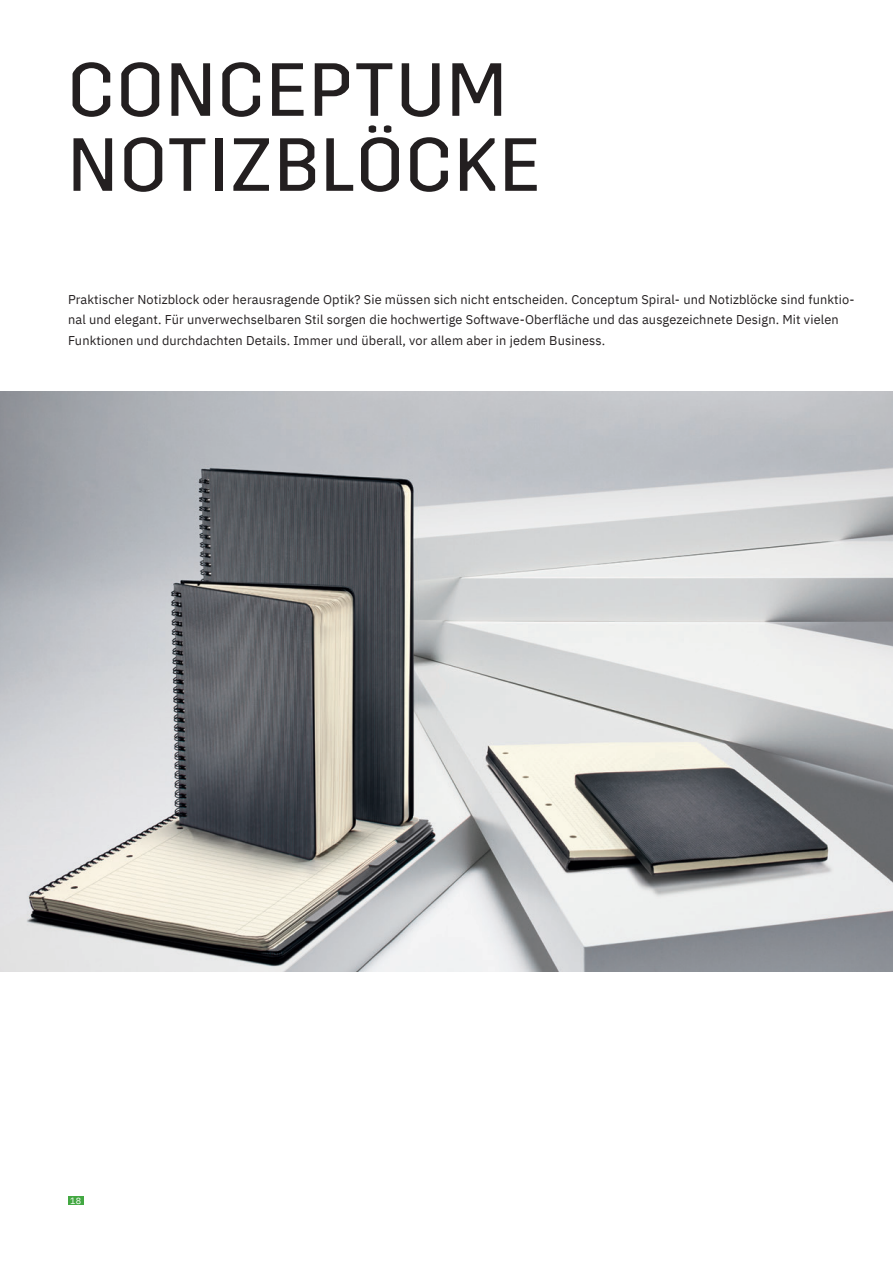
<style>
.page{position:relative;width:893px;height:1263px;background:#fff}
.page>*{position:absolute;margin:0;border:0;box-sizing:border-box;transform-origin:0 0}
.t1{font:75px/75px "Trim";letter-spacing:.03em;color:#231f20}
.t2{font:12.75px/20.7px "IBM Plex Sans";letter-spacing:.01em;color:#231f20}
.t3{font:9px "IBM Plex Sans";color:#fff}
</style>
<div class="page">
<div style="left:68px;top:1196px;width:16px;height:8px;background:#43a842"></div>
<img style="left:0;top:391px;width:893px;height:581px">
<h1 class="t1" style="left:68px;top:53px;width:474px">CONCEPTUM<br>NOTIZBLÖCKE</h1>
<p class="t2" style="left:68px;top:288px;width:788px">Praktischer Notizblock oder herausragende Optik? Sie müssen sich nicht entscheiden. Conceptum Spiral- und Notizblöcke sind funktio&shy;nal und elegant. Für unverwechselbaren Stil sorgen die hochwertige Softwave-Oberfläche und das ausgezeichnete Design. Mit vielen<br>Funktionen und durchdachten Details. Immer und überall, vor allem aber in jedem Business.</p>
<p class="t3" style="left:70px;top:1193px;width:12px">18</p>
</div>
